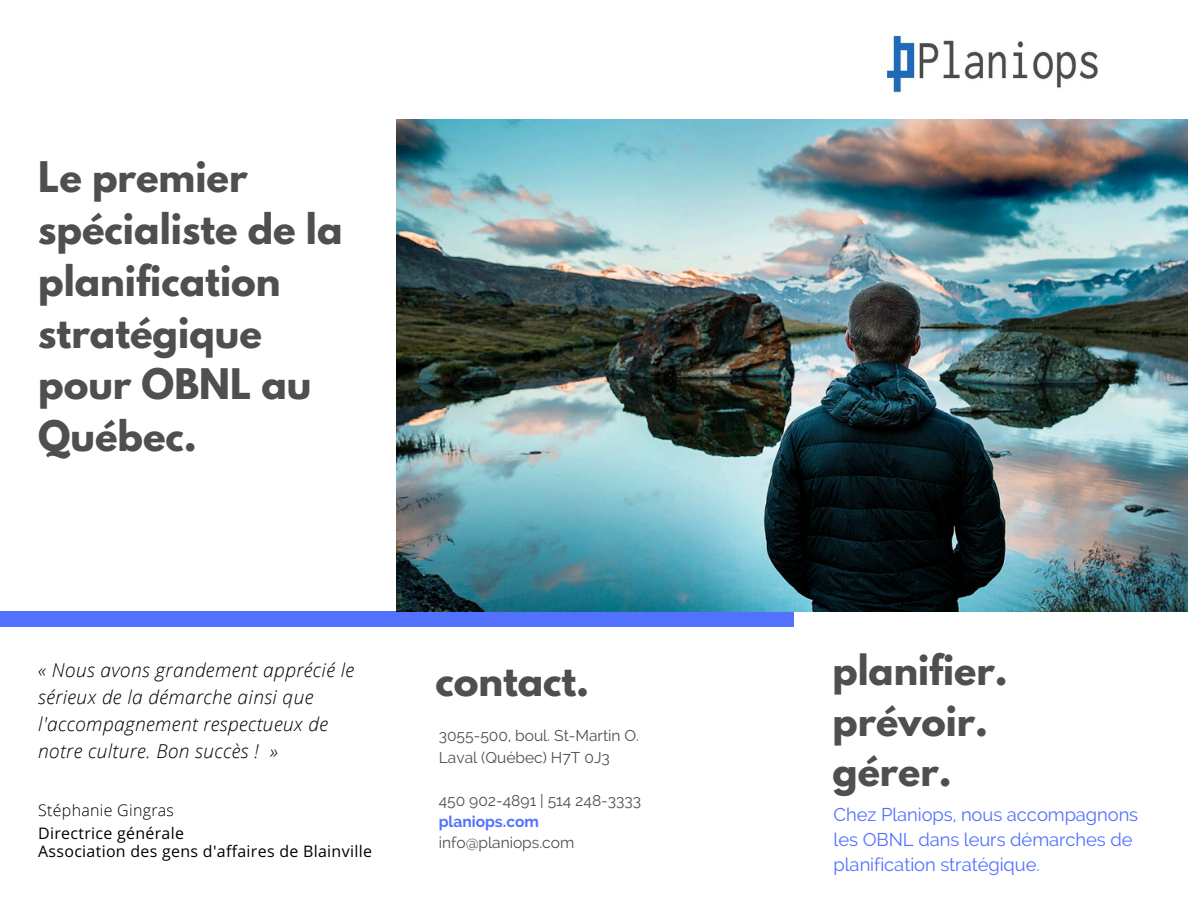
<style>
.page{position:relative;width:1188px;height:918px;background:#fff}
.page>*{position:absolute;margin:0;border:0;box-sizing:border-box;transform-origin:0 0}
.t1{font:700 37.35px/51.8px "League Spartan";color:#4f4f4f}
.t2{font:700 36.9px/50.7px "League Spartan";color:#4f4f4f}
.t3{font:italic 300 19.2px/27px "Open Sans";letter-spacing:.02em;color:#000}
.t4{font:18.45px/24.8px "Raleway";letter-spacing:-.005em;color:#5271ff}
.t5{font:15.9px/18px "Open Sans";letter-spacing:.02em;color:#000}
.t6{font:300 15.9px "Open Sans";letter-spacing:.02em;color:#000}
.t7{font:15.6px/21.3px "Raleway";color:#4f4f4f}
.t8{font:700 15.6px "Raleway";color:#5271ff}
</style>
<div class="page">
<div style="left:0;top:611px;width:793px;height:16px;background:#5271ff"></div>
<img style="left:887px;top:35px;width:211px;height:58px">
<img style="left:396px;top:119px;width:792px;height:493px">
<h1 class="t1" style="left:38px;top:156px;width:306px">Le premier spécialiste de la planification stratégique pour OBNL au<br>Québec.</h1>
<p class="t3" style="left:38px;top:656px;width:317px">« Nous avons grandement apprécié le sérieux de la démarche ainsi que l'accompagnement respectueux de notre culture. Bon succès ! »</p>
<p class="t6" style="left:38px;top:799px;width:137px">Stéphanie Gingras</p>
<p class="t5" style="left:38px;top:824px;width:335px">Directrice générale<br>Association des gens d'affaires de Blainville</p>
<h1 class="t1" style="left:435px;top:660px;width:155px">contact.</h1>
<p class="t7" style="left:439px;top:725px;width:202px">3055-500, boul. St-Martin O.<br>Laval (Québec) H7T 0J3</p>
<p class="t7" style="left:439px;top:789px;width:204px">450 902-4891 | 514 248-3333</p>
<p class="t8" style="left:439px;top:812px;width:102px">planiops.com</p>
<p class="t7" style="left:439px;top:832px;width:137px">info@planiops.com</p>
<h2 class="t2" style="left:832px;top:650px;width:177px">planifier. prévoir. gérer.</h2>
<p class="t4" style="left:834px;top:802px;width:306px">Chez Planiops, nous accompagnons les OBNL dans leurs démarches de planification stratégique.</p>
</div>
